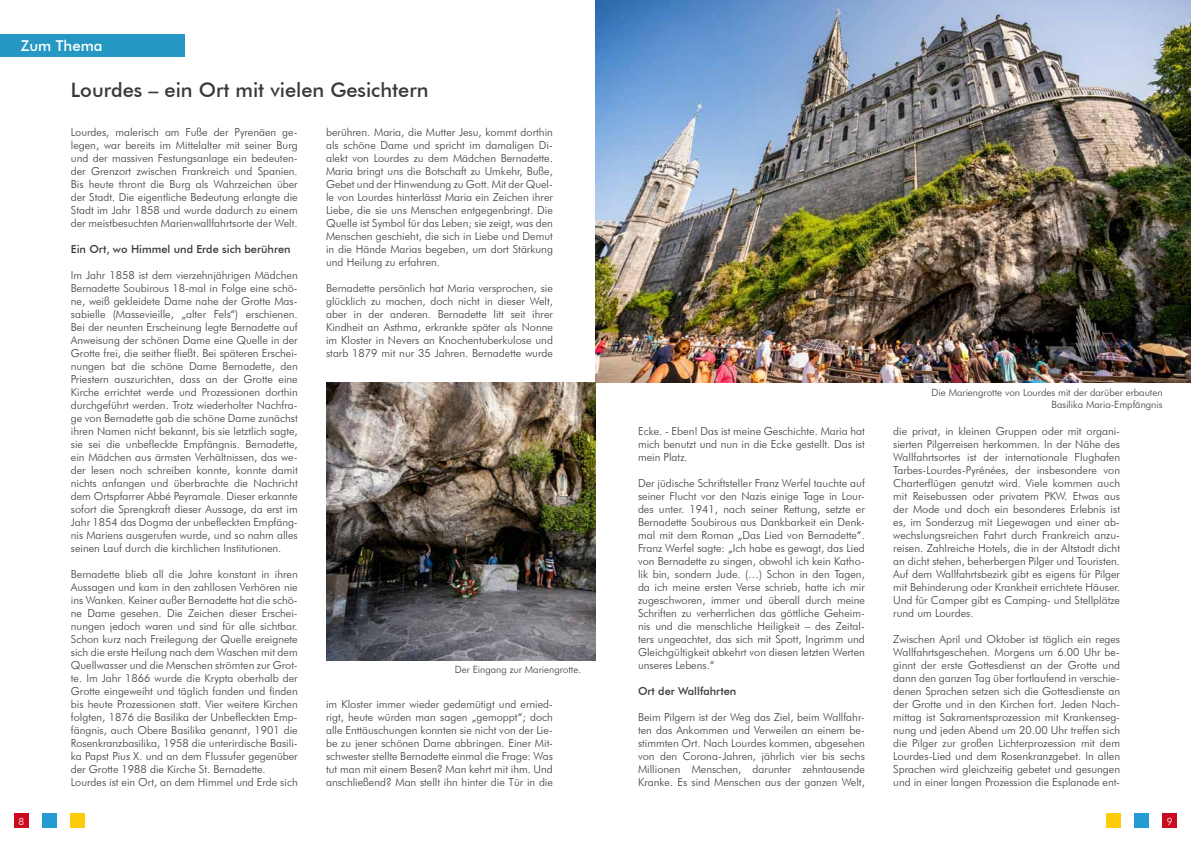
<style>
.page{position:relative;width:1191px;height:842px;background:#fff}
.page>*{position:absolute;margin:0;border:0;box-sizing:border-box;transform-origin:0 0}
.t1{font:500 20px "Futura BT";color:#393939}
.t2{font:500 15px "Futura BT";color:#fff}
.t3{font:300 11px/13px "Futura BT";color:#393939;text-align:justify}
.t4{font:500 11px "Futura BT";color:#393939}
.t5{font:300 10px/12px "Futura BT";color:#393939;text-align:right}
.t6{font:300 10px "Futura BT";color:#fff}
</style>
<div class="page">
<div style="left:14px;top:814px;width:14px;height:14px;background:#cc0a1f"></div>
<div style="left:43px;top:814px;width:14px;height:14px;background:#249bd2"></div>
<div style="left:71px;top:814px;width:14px;height:14px;background:#fecc0b"></div>
<div style="left:1106px;top:814px;width:14px;height:14px;background:#fecc0b"></div>
<div style="left:1134px;top:814px;width:14px;height:14px;background:#249bd2"></div>
<div style="left:1162px;top:814px;width:14px;height:14px;background:#cc0a1f"></div>
<img style="left:595px;top:0;width:596px;height:383px">
<div style="left:0;top:34px;width:184px;height:23px;background:#2498c2"></div>
<img style="left:326px;top:383px;width:269px;height:278px">
<h2 class="t2" style="left:21px;top:37px;width:83px">Zum Thema</h2>
<h1 class="t1" style="left:71px;top:78px;width:359px">Lourdes – ein Ort mit vielen Gesichtern</h1>
<p class="t3" style="left:71px;top:125px;width:228px">Lourdes, malerisch am Fuße der Pyrenäen ge&shy;legen, war bereits im Mittelalter mit seiner Burg und der massiven Festungsanlage ein bedeuten&shy;der Grenzort zwischen Frankreich und Spanien.<br>Bis heute thront die Burg als Wahrzeichen über der Stadt. Die eigentliche Bedeutung erlangte die Stadt im Jahr 1858 und wurde dadurch zu einem der meistbesuchten Marienwallfahrtsorte der Welt.</p>
<p class="t4" style="left:71px;top:242px;width:221px">Ein Ort, wo Himmel und Erde sich berühren</p>
<p class="t3" style="left:71px;top:268px;width:228px">Im Jahr 1858 ist dem vierzehnjährigen Mädchen Bernadette Soubirous 18-mal in Folge eine schö&shy;ne, weiß gekleidete Dame nahe der Grotte Mas&shy;sabielle (Massevieille, „alter Fels“) erschienen.<br>Bei der neunten Erscheinung legte Bernadette auf Anweisung der schönen Dame eine Quelle in der Grotte frei, die seither fließt. Bei späteren Erschei&shy;nungen bat die schöne Dame Bernadette, den Priestern auszurichten, dass an der Grotte eine Kirche errichtet werde und Prozessionen dorthin durchgeführt werden. Trotz wiederholter Nachfra&shy;ge von Bernadette gab die schöne Dame zunächst ihren Namen nicht bekannt, bis sie letztlich sagte, sie sei die unbefleckte Empfängnis. Bernadette, ein Mädchen aus ärmsten Verhältnissen, das we&shy;der lesen noch schreiben konnte, konnte damit nichts anfangen und überbrachte die Nachricht dem Ortspfarrer Abbé Peyramale. Dieser erkannte sofort die Sprengkraft dieser Aussage, da erst im Jahr 1854 das Dogma der unbefleckten Empfäng&shy;nis Mariens ausgerufen wurde, und so nahm alles seinen Lauf durch die kirchlichen Institutionen.</p>
<p class="t3" style="left:71px;top:567px;width:228px;text-align:left">Bernadette blieb all die Jahre konstant in ihren Aussagen und kam in den zahllosen Verhören nie ins Wanken. Keiner außer Bernadette hat die schö&shy;ne Dame gesehen. Die Zeichen dieser Erschei&shy;nungen jedoch waren und sind für alle sichtbar.<br>Schon kurz nach Freilegung der Quelle ereignete sich die erste Heilung nach dem Waschen mit dem Quellwasser und die Menschen strömten zur Grot&shy;te. Im Jahr 1866 wurde die Krypta oberhalb der Grotte eingeweiht und täglich fanden und finden bis heute Prozessionen statt. Vier weitere Kirchen folgten, 1876 die Basilika der Unbefleckten Emp&shy;fängnis, auch Obere Basilika genannt, 1901 die Rosenkranzbasilika, 1958 die unterirdische Basili&shy;ka Papst Pius X. und an dem Flussufer gegenüber der Grotte 1988 die Kirche St. Bernadette.<br>Lourdes ist ein Ort, an dem Himmel und Erde sich</p>
<p class="t3" style="left:326px;top:125px;width:228px">berühren. Maria, die Mutter Jesu, kommt dorthin als schöne Dame und spricht im damaligen Di&shy;alekt von Lourdes zu dem Mädchen Bernadette.<br>Maria bringt uns die Botschaft zu Umkehr, Buße, Gebet und der Hinwendung zu Gott. Mit der Quel&shy;le von Lourdes hinterlässt Maria ein Zeichen ihrer Liebe, die sie uns Menschen entgegenbringt. Die Quelle ist Symbol für das Leben; sie zeigt, was den Menschen geschieht, die sich in Liebe und Demut in die Hände Marias begeben, um dort Stärkung und Heilung zu erfahren.</p>
<p class="t3" style="left:326px;top:281px;width:228px">Bernadette persönlich hat Maria versprochen, sie glücklich zu machen, doch nicht in dieser Welt, aber in der anderen. Bernadette litt seit ihrer Kindheit an Asthma, erkrankte später als Nonne im Kloster in Nevers an Knochentuberkulose und starb 1879 mit nur 35 Jahren. Bernadette wurde</p>
<p class="t5" style="left:455px;top:663px;width:128px">Der Eingang zur Mariengrotte.</p>
<p class="t3" style="left:326px;top:697px;width:228px">im Kloster immer wieder gedemütigt und ernied&shy;rigt, heute würden man sagen „gemoppt“; doch alle Enttäuschungen konnten sie nicht von der Lie&shy;be zu jener schönen Dame abbringen. Einer Mit&shy;schwester stellte Bernadette einmal die Frage: Was tut man mit einem Besen? Man kehrt mit ihm. Und anschließend? Man stellt ihn hinter die Tür in die</p>
<p class="t3" style="left:638px;top:424px;width:228px">Ecke. - Eben! Das ist meine Geschichte. Maria hat mich benutzt und nun in die Ecke gestellt. Das ist mein Platz.</p>
<p class="t3" style="left:638px;top:476px;width:228px">Der jüdische Schriftsteller Franz Werfel tauchte auf seiner Flucht vor den Nazis einige Tage in Lour&shy;des unter. 1941, nach seiner Rettung, setzte er Bernadette Soubirous aus Dankbarkeit ein Denk&shy;mal mit dem Roman „Das Lied von Bernadette“.<br>Franz Werfel sagte: „Ich habe es gewagt, das Lied von Bernadette zu singen, obwohl ich kein Katho&shy;lik bin, sondern Jude. (…) Schon in den Tagen, da ich meine ersten Verse schrieb, hatte ich mir zugeschworen, immer und überall durch meine Schriften zu verherrlichen das göttliche Geheim&shy;nis und die menschliche Heiligkeit – des Zeital&shy;ters ungeachtet, das sich mit Spott, Ingrimm und Gleichgültigkeit abkehrt von diesen letzten Werten unseres Lebens.“</p>
<p class="t4" style="left:638px;top:684px;width:100px">Ort der Wallfahrten</p>
<p class="t3" style="left:638px;top:710px;width:228px">Beim Pilgern ist der Weg das Ziel, beim Wallfahr&shy;ten das Ankommen und Verweilen an einem be&shy;stimmten Ort. Nach Lourdes kommen, abgesehen von den Corona-Jahren, jährlich vier bis sechs Millionen Menschen, darunter zehntausende Kranke. Es sind Menschen aus der ganzen Welt,</p>
<p class="t5" style="left:931px;top:386px;width:232px">Die Mariengrotte von Lourdes mit der darüber erbauten<br>Basilika Maria-Empfängnis</p>
<p class="t3" style="left:893px;top:424px;width:228px">die privat, in kleinen Gruppen oder mit organi&shy;sierten Pilgerreisen herkommen. In der Nähe des Wallfahrtsortes ist der internationale Flughafen Tarbes-Lourdes-Pyrénées, der insbesondere von Charterflügen genutzt wird. Viele kommen auch mit Reisebussen oder privatem PKW. Etwas aus der Mode und doch ein besonderes Erlebnis ist es, im Sonderzug mit Liegewagen und einer ab&shy;wechslungsreichen Fahrt durch Frankreich anzu&shy;reisen. Zahlreiche Hotels, die in der Altstadt dicht an dicht stehen, beherbergen Pilger und Touristen.<br>Auf dem Wallfahrtsbezirk gibt es eigens für Pilger mit Behinderung oder Krankheit errichtete Häuser.<br>Und für Camper gibt es Camping- und Stellplätze rund um Lourdes.</p>
<p class="t3" style="left:893px;top:632px;width:228px">Zwischen April und Oktober ist täglich ein reges Wallfahrtsgeschehen. Morgens um 6.00 Uhr be&shy;ginnt der erste Gottesdienst an der Grotte und dann den ganzen Tag über fortlaufend in verschie&shy;denen Sprachen setzen sich die Gottesdienste an der Grotte und in den Kirchen fort. Jeden Nach&shy;mittag ist Sakramentsprozession mit Krankenseg&shy;nung und jeden Abend um 20.00 Uhr treffen sich die Pilger zur großen Lichterprozession mit dem Lourdes-Lied und dem Rosenkranzgebet. In allen Sprachen wird gleichzeitig gebetet und gesungen und in einer langen Prozession die Esplanade ent-</p>
<p class="t6" style="left:18px;top:815px;width:7px">8</p>
<p class="t6" style="left:1166px;top:815px;width:7px">9</p>
</div>
